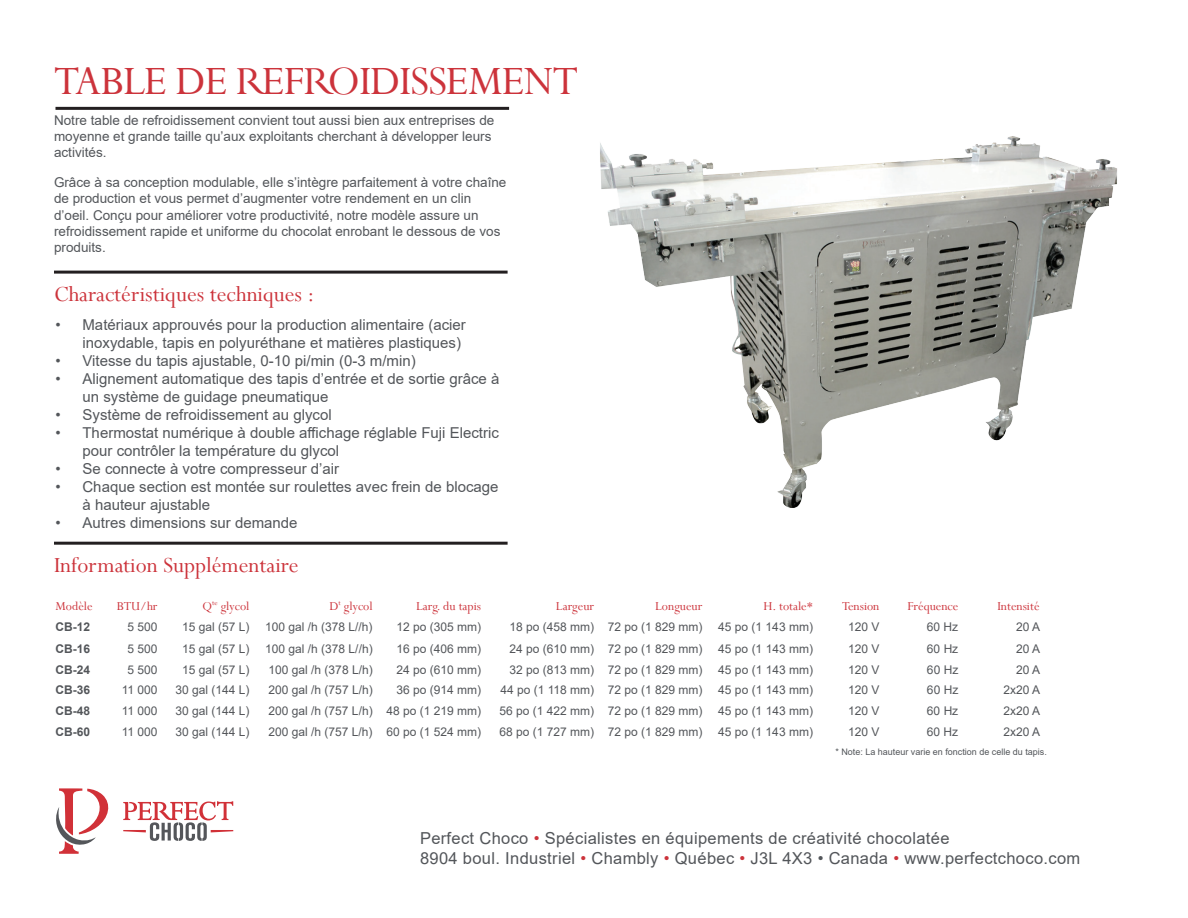
<style>
.page{position:relative;width:1188px;height:918px;background:#fff}
.page>*{position:absolute;margin:0;border:0;box-sizing:border-box;transform-origin:0 0}
.t1{font:45px "Riven";letter-spacing:-.02em;color:#cc333b}
.t2{font:24px "Riven";color:#cc333b}
.t3{font:16.5px/19.8px "Arial";letter-spacing:.02em;color:#53565a}
.t4{font:15px/18px "Arial";color:#53565a}
.t5{font:13.5px/16.2px "Arial";color:#53565a}
.t6{font:13.5px "Riven";color:#cc333b}
.t7{font:12px "Arial";color:#53565a}
.t8{font:700 12px "Arial";color:#53565a}
.t9{font:9px "Arial";color:#53565a}
.s1{color:#cc333b}
</style>
<div class="page">
<svg style="left:56px;top:788px;width:53px;height:66px"></svg>
<svg style="left:123px;top:801px;width:110px;height:40px"></svg>
<img style="left:600px;top:136px;width:517px;height:372px">
<hr style="left:56px;top:107px;width:453px;height:3px;background:#231f20">
<hr style="left:54px;top:271px;width:454px;height:3px;background:#231f20">
<hr style="left:54px;top:542px;width:454px;height:3px;background:#231f20">
<h1 class="t1" style="left:54px;top:52px;width:526px">TABLE DE REFROIDISSEMENT</h1>
<p class="t5" style="left:54px;top:112px;width:442px">Notre table de refroidissement convient tout aussi bien aux entreprises de moyenne et grande taille qu’aux exploitants cherchant à développer leurs activités.</p>
<p class="t5" style="left:54px;top:174px;width:454px">Grâce à sa conception modulable, elle s’intègre parfaitement à votre chaîne de production et vous permet d’augmenter votre rendement en un clin d’oeil. Conçu pour améliorer votre productivité, notre modèle assure un refroidissement rapide et uniforme du chocolat enrobant le dessous de vos produits.</p>
<h2 class="t2" style="left:54px;top:279px;width:262px">Charactéristiques techniques :</h2>
<p class="t4" style="left:82px;top:315px;width:385px;text-indent:-27px">• Matériaux approuvés pour la production alimentaire (acier inoxydable, tapis en polyuréthane et matières plastiques)</p>
<p class="t4" style="left:56px;top:351px;width:362px">• Vitesse du tapis ajustable, 0-10 pi/min (0-3 m/min)</p>
<p class="t4" style="left:82px;top:369px;width:418px;text-indent:-27px">• Alignement automatique des tapis d’entrée et de sortie grâce à un système de guidage pneumatique</p>
<p class="t4" style="left:56px;top:405px;width:278px">• Système de refroidissement au glycol</p>
<p class="t4" style="left:82px;top:423px;width:418px;text-indent:-27px">• Thermostat numérique à double affichage réglable Fuji Electric pour contrôler la température du glycol</p>
<p class="t4" style="left:56px;top:459px;width:285px">• Se connecte à votre compresseur d’air</p>
<p class="t4" style="left:82px;top:477px;width:418px;text-indent:-27px">• Chaque section est montée sur roulettes avec frein de blocage à hauteur ajustable</p>
<p class="t4" style="left:56px;top:513px;width:244px">• Autres dimensions sur demande</p>
<h2 class="t2" style="left:54px;top:550px;width:246px">Information Supplémentaire</h2>
<p class="t6" style="left:56px;top:598px;width:38px">Modèle</p>
<p class="t6" style="left:117px;top:598px;width:42px">BTU/hr</p>
<p class="t6" style="left:202px;top:598px;width:49px">Q<sup>te</sup> glycol</p>
<p class="t6" style="left:329px;top:598px;width:45px">D<sup>t</sup> glycol</p>
<p class="t6" style="left:416px;top:598px;width:66px">Larg. du tapis</p>
<p class="t6" style="left:556px;top:598px;width:40px">Largeur</p>
<p class="t6" style="left:655px;top:598px;width:49px">Longueur</p>
<p class="t6" style="left:764px;top:598px;width:51px">H. totale*</p>
<p class="t6" style="left:842px;top:598px;width:39px">Tension</p>
<p class="t6" style="left:907px;top:598px;width:52px">Fréquence</p>
<p class="t6" style="left:997px;top:598px;width:44px">Intensité</p>
<p class="t8" style="left:56px;top:618px;width:36px">CB-12</p>
<p class="t7" style="left:128px;top:618px;width:32px">5 500</p>
<p class="t7" style="left:182px;top:618px;width:69px">15 gal (57 L)</p>
<p class="t7" style="left:265px;top:618px;width:109px">100 gal /h (378 L//h)</p>
<p class="t7" style="left:396px;top:618px;width:86px">12 po (305 mm)</p>
<p class="t7" style="left:510px;top:618px;width:194px">18 po (458 mm) 72 po (1 829 mm)</p>
<p class="t7" style="left:718px;top:618px;width:96px">45 po (1 143 mm)</p>
<p class="t7" style="left:848px;top:618px;width:33px">120 V</p>
<p class="t7" style="left:927px;top:618px;width:33px">60 Hz</p>
<p class="t7" style="left:1016px;top:618px;width:26px">20 A</p>
<p class="t8" style="left:56px;top:640px;width:36px">CB-16</p>
<p class="t7" style="left:128px;top:640px;width:32px">5 500</p>
<p class="t7" style="left:182px;top:640px;width:69px">15 gal (57 L)</p>
<p class="t7" style="left:265px;top:640px;width:109px">100 gal /h (378 L//h)</p>
<p class="t7" style="left:396px;top:640px;width:86px">16 po (406 mm)</p>
<p class="t7" style="left:510px;top:640px;width:194px">24 po (610 mm) 72 po (1 829 mm)</p>
<p class="t7" style="left:718px;top:640px;width:96px">45 po (1 143 mm)</p>
<p class="t7" style="left:848px;top:640px;width:33px">120 V</p>
<p class="t7" style="left:927px;top:640px;width:33px">60 Hz</p>
<p class="t7" style="left:1016px;top:640px;width:26px">20 A</p>
<p class="t8" style="left:56px;top:661px;width:36px">CB-24</p>
<p class="t7" style="left:128px;top:661px;width:32px">5 500</p>
<p class="t7" style="left:182px;top:661px;width:69px">15 gal (57 L)</p>
<p class="t7" style="left:269px;top:661px;width:106px">100 gal /h (378 L/h)</p>
<p class="t7" style="left:396px;top:661px;width:86px">24 po (610 mm)</p>
<p class="t7" style="left:510px;top:661px;width:194px">32 po (813 mm) 72 po (1 829 mm)</p>
<p class="t7" style="left:718px;top:661px;width:96px">45 po (1 143 mm)</p>
<p class="t7" style="left:848px;top:661px;width:33px">120 V</p>
<p class="t7" style="left:927px;top:661px;width:33px">60 Hz</p>
<p class="t7" style="left:1016px;top:661px;width:26px">20 A</p>
<p class="t8" style="left:56px;top:682px;width:36px">CB-36</p>
<p class="t7" style="left:122px;top:682px;width:37px">11 000</p>
<p class="t7" style="left:176px;top:682px;width:76px">30 gal (144 L)</p>
<p class="t7" style="left:269px;top:682px;width:106px">200 gal /h (757 L/h)</p>
<p class="t7" style="left:396px;top:682px;width:86px">36 po (914 mm)</p>
<p class="t7" style="left:500px;top:682px;width:204px">44 po (1 118 mm) 72 po (1 829 mm)</p>
<p class="t7" style="left:718px;top:682px;width:96px">45 po (1 143 mm)</p>
<p class="t7" style="left:848px;top:682px;width:33px">120 V</p>
<p class="t7" style="left:927px;top:682px;width:33px">60 Hz</p>
<p class="t7" style="left:1003px;top:682px;width:38px">2x20 A</p>
<p class="t8" style="left:56px;top:702px;width:36px">CB-48</p>
<p class="t7" style="left:122px;top:703px;width:37px">11 000</p>
<p class="t7" style="left:176px;top:703px;width:76px">30 gal (144 L)</p>
<p class="t7" style="left:269px;top:703px;width:214px">200 gal /h (757 L/h) 48 po (1 219 mm)</p>
<p class="t7" style="left:500px;top:703px;width:204px">56 po (1 422 mm) 72 po (1 829 mm)</p>
<p class="t7" style="left:718px;top:703px;width:96px">45 po (1 143 mm)</p>
<p class="t7" style="left:848px;top:703px;width:33px">120 V</p>
<p class="t7" style="left:927px;top:703px;width:33px">60 Hz</p>
<p class="t7" style="left:1003px;top:703px;width:38px">2x20 A</p>
<p class="t8" style="left:56px;top:723px;width:36px">CB-60</p>
<p class="t7" style="left:122px;top:723px;width:37px">11 000</p>
<p class="t7" style="left:175px;top:723px;width:76px">30 gal (144 L)</p>
<p class="t7" style="left:269px;top:723px;width:214px">200 gal /h (757 L/h) 60 po (1 524 mm)</p>
<p class="t7" style="left:500px;top:723px;width:204px">68 po (1 727 mm) 72 po (1 829 mm)</p>
<p class="t7" style="left:718px;top:723px;width:96px">45 po (1 143 mm)</p>
<p class="t7" style="left:848px;top:723px;width:33px">120 V</p>
<p class="t7" style="left:927px;top:723px;width:33px">60 Hz</p>
<p class="t7" style="left:1003px;top:723px;width:38px">2x20 A</p>
<p class="t9" style="left:835px;top:745px;width:213px">* Note: La hauteur varie en fonction de celle du tapis.</p>
<h3 class="t3" style="left:420px;top:828px;width:662px">Perfect Choco <span class="s1">•</span> Spécialistes en équipements de créativité chocolatée<br>8904 boul. Industriel <span class="s1">•</span> Chambly <span class="s1">•</span> Québec <span class="s1">•</span> J3L 4X3 • Canada <span class="s1">•</span> www.perfectchoco.com</h3>
</div>
